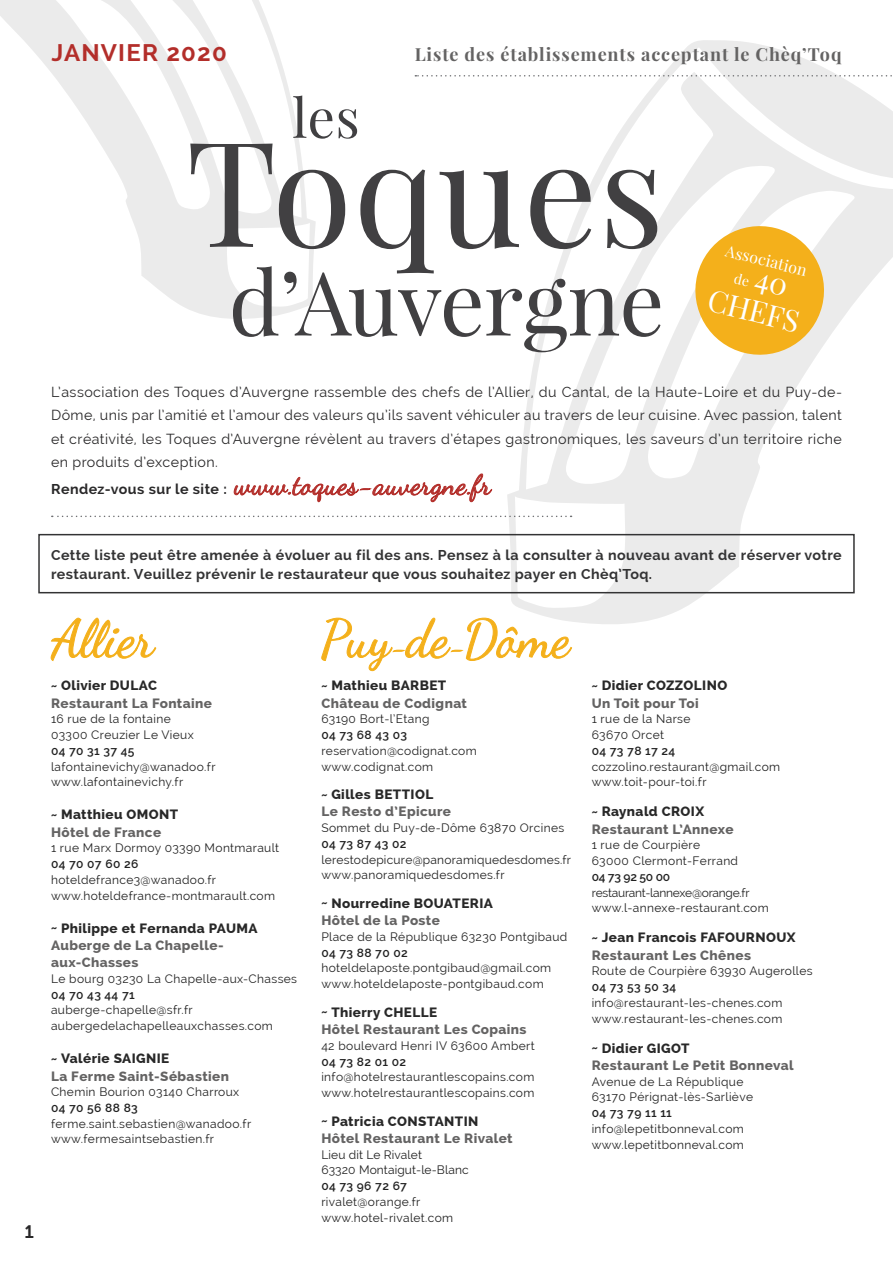
<style>
.page{position:relative;width:893px;height:1263px;background:#fff}
.page>*{position:absolute;margin:0;border:0;box-sizing:border-box;transform-origin:0 0}
.t1{font:146.1px "Playfair Display";letter-spacing:.01em;color:#414042}
.t2{font:88.65px "Playfair Display";letter-spacing:-.01em;color:#414042}
.t3{font:54.15px "Playfair Display";color:#414042}
.t4{font:52.5px "Dancing Script OT";color:#f4b01b}
.t5{font:30px "Playfair Display";color:#fff}
.t6{font:27.75px "Dancing Script OT";letter-spacing:.025em;color:#b32e2a}
.t7{font:700 24px "Raleway";letter-spacing:.05em;color:#b32e2a}
.t8{font:700 18px "Playfair Display";letter-spacing:.05em;color:#646363}
.t9{font:18px "Museo 700";color:#292829}
.t10{font:15.9px "Playfair Display";color:#fff}
.t11{font:14.25px/23.2px "Raleway";letter-spacing:.03em;color:#292829;text-align:justify}
.t12{font:700 14.25px/19.5px "Raleway";letter-spacing:.03em;color:#333334}
.t13{font:13.95px "Playfair Display";color:#fff}
.t14{font:800 13.5px/17.2px "Raleway";letter-spacing:.03em;color:#646363}
.t15{font:800 13.5px "Raleway";letter-spacing:.03em;color:#282828}
.t16{font:12px/15.8px "Raleway";letter-spacing:.03em;color:#212121}
.t17{font:600 12px "Raleway";letter-spacing:.03em;color:#212121}
.t18{font:12px/15.8px "Raleway";letter-spacing:-.02em;color:#212121}
.t19{font:12px/15.8px "Raleway";letter-spacing:.01em;color:#212121}
.s1{font-size:30px}
.s2{font-family:"Raleway";font-weight:700;font-size:14.25px;color:#292829}
</style>
<div class="page">
<svg style="left:0;top:0;width:290px;height:307px"></svg>
<svg style="left:507px;top:40px;width:386px;height:584px"></svg>
<svg style="left:234px;top:474px;width:258px;height:28px"></svg>
<div style="left:184px;top:138px;width:487px;height:227px;background:#000;opacity:.4"></div>
<div style="left:290px;top:94px;width:73px;height:51px;background:#fff"></div>
<svg style="left:52px;top:516px;width:520px;height:1px"></svg>
<svg style="left:415px;top:75px;width:478px;height:2px"></svg>
<svg style="left:689px;top:219px;width:142px;height:142px"></svg>
<div style="left:706px;top:244px;width:106px;height:94px;background:#f4b01b"></div>
<div style="left:38px;top:534px;width:817px;height:59px;border:2px solid #333334"></div>
<svg style="left:321px;top:618px;width:251px;height:53px"></svg>
<svg style="left:51px;top:618px;width:105px;height:43px"></svg>
<h3 class="t7" style="left:51px;top:39px;width:177px">JANVIER 2020</h3>
<h3 class="t3" style="left:292px;top:84px;width:69px">les</h3>
<h3 class="t8" style="left:415px;top:43px;width:428px">Liste des établissements acceptant le Chèq’Toq</h3>
<h1 class="t1" style="left:186px;top:101px;width:480px">Toques</h1>
<h2 class="t2" style="left:229px;top:247px;width:437px">d’Auvergne</h2>
<h3 class="t10" style="left:728px;top:241px;width:85px;rotate:14deg">Association</h3>
<p class="t13" style="left:737px;top:269px;width:55px;rotate:14deg">de <span class="s1">40</span></p>
<h3 class="t5" style="left:713px;top:281px;width:95px;rotate:14deg">CHEFS</h3>
<p class="t11" style="left:51px;top:380px;width:792px">L’association des Toques d’Auvergne rassemble des chefs de l’Allier, du Cantal, de la Haute-Loire et du Puy-de-Dôme, unis par l’amitié et l’amour des valeurs qu’ils savent véhiculer au travers de leur cuisine. Avec passion, talent et créativité, les Toques d’Auvergne révèlent au travers d’étapes gastronomiques, les saveurs d’un territoire riche en produits d’exception.</p>
<h3 class="t6" style="left:51px;top:468px;width:442px"><span class="s2">Rendez-vous sur le site :</span> www.toques-auvergne.fr</h3>
<h3 class="t9" style="left:24px;top:1222px;width:11px">1</h3>
<p class="t12" style="left:51px;top:545px;width:792px">Cette liste peut être amenée à évoluer au fil des ans. Pensez à la consulter à nouveau avant de réserver votre restaurant. Veuillez prévenir le restaurateur que vous souhaitez payer en Chèq’Toq.</p>
<h3 class="t4" style="left:51px;top:608px;width:105px">Allier</h3>
<p class="t15" style="left:51px;top:678px;width:108px">˜ Olivier DULAC</p>
<p class="t14" style="left:51px;top:694px;width:162px">Restaurant La Fontaine</p>
<p class="t16" style="left:51px;top:711px;width:144px">16 rue de la fontaine<br>03300 Creuzier Le Vieux</p>
<p class="t17" style="left:51px;top:744px;width:85px">04 70 31 37 45</p>
<p class="t16" style="left:51px;top:758px;width:166px">lafontainevichy@wanadoo.fr www.lafontainevichy.fr</p>
<p class="t15" style="left:51px;top:807px;width:126px">˜ Matthieu Omont</p>
<p class="t14" style="left:51px;top:823px;width:112px">Hôtel de France</p>
<p class="t16" style="left:51px;top:840px;width:230px">1 rue Marx Dormoy 03390 Montmarault</p>
<p class="t17" style="left:51px;top:857px;width:89px">04 70 07 60 26</p>
<p class="t16" style="left:51px;top:872px;width:226px">hoteldefrance3@wanadoo.fr www.hoteldefrance-montmarault.com</p>
<p class="t15" style="left:51px;top:920px;width:178px">˜ Philippe et Fernanda Pauma</p>
<p class="t14" style="left:51px;top:937px;width:174px">Auberge de La Chapelle&shy;aux-Chasses</p>
<p class="t16" style="left:51px;top:971px;width:248px">Le bourg 03230 La Chapelle-aux-Chasses</p>
<p class="t17" style="left:51px;top:987px;width:85px">04 70 43 44 71</p>
<p class="t16" style="left:51px;top:1002px;width:223px">auberge-chapelle@sfr.fr aubergedelachapelleauxchasses.com</p>
<p class="t15" style="left:51px;top:1051px;width:120px">˜ Valérie Saignie</p>
<p class="t14" style="left:51px;top:1067px;width:179px">La Ferme Saint-Sébastien</p>
<p class="t16" style="left:51px;top:1084px;width:190px">Chemin Bourion 03140 Charroux</p>
<p class="t17" style="left:51px;top:1101px;width:88px">04 70 56 88 83</p>
<p class="t16" style="left:51px;top:1115px;width:202px">ferme.saint.sebastien@wanadoo.fr www.fermesaintsebastien.fr</p>
<h3 class="t4" style="left:321px;top:608px;width:251px">Puy<span class="s1">-</span>de<span class="s1">-</span>Dôme</h3>
<p class="t15" style="left:321px;top:678px;width:90px">˜ Mathieu Barb</p>
<p class="t15" style="left:429px;top:678px;width:15px">et</p>
<p class="t14" style="left:321px;top:694px;width:147px">Château de Codignat</p>
<p class="t16" style="left:321px;top:711px;width:110px">63190 Bort-l’Etang</p>
<p class="t17" style="left:321px;top:728px;width:87px">04 73 68 43 03</p>
<p class="t16" style="left:321px;top:743px;width:157px">reservation@codignat.com www.codignat.com</p>
<p class="t15" style="left:321px;top:787px;width:98px">˜ Gilles BETTIOL</p>
<p class="t14" style="left:321px;top:803px;width:131px">Le Resto d’Epicure</p>
<p class="t16" style="left:321px;top:820px;width:244px">Sommet du Puy-de-Dôme 63870 Orcines</p>
<p class="t17" style="left:321px;top:837px;width:87px">04 73 87 43 02</p>
<p class="t16" style="left:321px;top:851px;width:251px">lerestodepicure@panoramiquedesdomes.fr www.panoramiquedesdomes.fr</p>
<p class="t15" style="left:321px;top:895px;width:173px">˜ Nourredine BOUATERIA</p>
<p class="t14" style="left:321px;top:912px;width:120px">Hôtel de la Poste</p>
<p class="t16" style="left:321px;top:929px;width:248px">Place de la République 63230 Pontgibaud</p>
<p class="t17" style="left:321px;top:945px;width:88px">04 73 88 70 02</p>
<p class="t16" style="left:321px;top:960px;width:231px">hoteldelaposte.pontgibaud@gmail.com www.hoteldelaposte-pontgibaud.com</p>
<p class="t15" style="left:321px;top:1004px;width:117px">˜ Thierry Chelle</p>
<p class="t14" style="left:321px;top:1021px;width:207px">Hôtel Restaurant Les Copains</p>
<p class="t16" style="left:321px;top:1037px;width:215px">42 boulevard Henri IV 63600 Ambert</p>
<p class="t17" style="left:321px;top:1054px;width:86px">04 73 82 01 02</p>
<p class="t16" style="left:321px;top:1069px;width:215px">info@hotelrestaurantlescopains.com www.hotelrestaurantlescopains.com</p>
<p class="t15" style="left:321px;top:1113px;width:159px">˜ Patricia Constantin</p>
<p class="t14" style="left:321px;top:1129px;width:193px">Hôtel Restaurant Le Rivalet</p>
<p class="t19" style="left:321px;top:1146px;width:149px">Lieu dit Le Rivalet<br>63320 Montaigut-le-Blanc</p>
<p class="t17" style="left:321px;top:1179px;width:87px">04 73 96 72 67</p>
<p class="t16" style="left:321px;top:1193px;width:133px">rivalet@orange.fr www.hotel-rivalet.com</p>
<p class="t15" style="left:592px;top:678px;width:137px">˜ Didier Cozzolino</p>
<p class="t14" style="left:592px;top:694px;width:109px">Un Toit pour Toi</p>
<p class="t16" style="left:592px;top:711px;width:100px">1 rue de la Narse<br>63670 Orcet</p>
<p class="t17" style="left:592px;top:744px;width:85px">04 73 78 17 24</p>
<p class="t16" style="left:592px;top:758px;width:190px">cozzolino.restaurant@gmail.com www.toit-pour-toi.fr</p>
<p class="t15" style="left:592px;top:804px;width:114px">˜ Raynald CROIX</p>
<p class="t14" style="left:592px;top:820px;width:143px">Restaurant L’Annexe</p>
<p class="t16" style="left:592px;top:837px;width:148px">1 rue de Courpière<br>63000 Clermont-Ferrand</p>
<p class="t17" style="left:592px;top:870px;width:80px">04 73 92 50 00</p>
<p class="t18" style="left:592px;top:884px;width:179px">restaurant-lannexe@orange.fr www.l-annexe-restaurant.com</p>
<p class="t15" style="left:592px;top:930px;width:195px">˜ Jean Francois Fafournoux</p>
<p class="t14" style="left:592px;top:946px;width:161px">Restaurant Les Chênes</p>
<p class="t16" style="left:592px;top:963px;width:222px">Route de Courpière 63930 Augerolles</p>
<p class="t17" style="left:592px;top:980px;width:86px">04 73 53 50 34</p>
<p class="t16" style="left:592px;top:995px;width:192px">info@restaurant-les-chenes.com www.restaurant-les-chenes.com</p>
<p class="t15" style="left:592px;top:1040px;width:96px">˜ Didier Gigot</p>
<p class="t14" style="left:592px;top:1057px;width:204px">Restaurant Le Petit Bonneval</p>
<p class="t16" style="left:592px;top:1073px;width:163px">Avenue de La République<br>63170 Pérignat-lès-Sarliève</p>
<p class="t17" style="left:592px;top:1106px;width:82px">04 73 79 11 11</p>
<p class="t16" style="left:592px;top:1121px;width:154px">info@lepetitbonneval.com www.lepetitbonneval.com</p>
</div>
